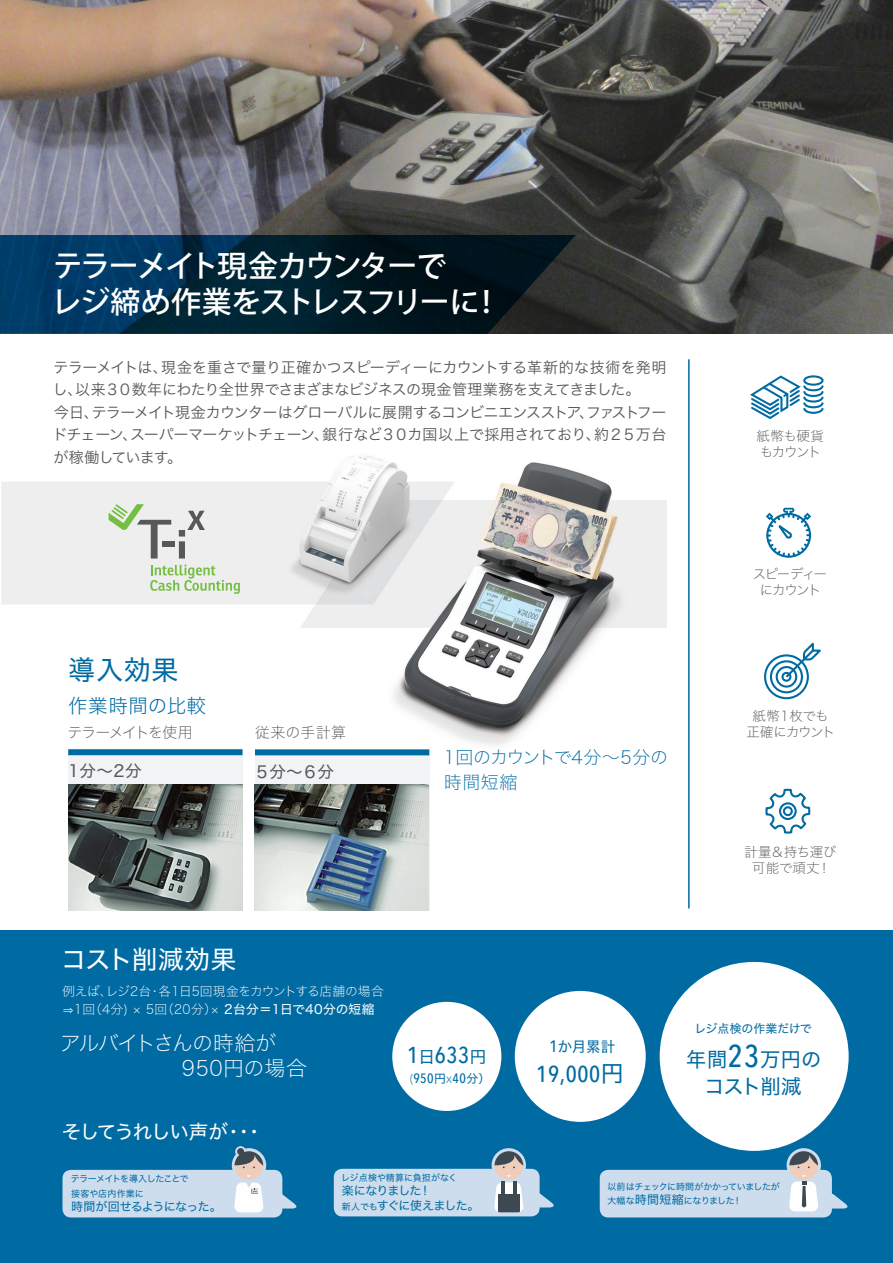
<style>
.page{position:relative;width:893px;height:1263px;background:#fff}
.page>*{position:absolute;margin:0;border:0;box-sizing:border-box;transform-origin:0 0}
.t1{font:500 30px "Koz Go Pro";letter-spacing:-.035em;color:#fff}
.t2{font:500 30px "Koz Go Pro";letter-spacing:-.06em;color:#fff}
.t3{font:27px "Hiragino Sans W4";color:#006ba3}
.t4{font:25.5px "Hiragino Sans W4";letter-spacing:-.01em;color:#fff}
.t5{font:500 22.95px "Avenir Next Condensed";letter-spacing:.03em;color:#006ba3}
.t6{font:21px/25.2px "Hiragino Sans W1";letter-spacing:-.015em;color:#fff}
.t7{font:20.25px/27.5px "Hiragino Sans W4";letter-spacing:-.01em;color:#006ba3;text-align:center}
.t8{font:19.5px "Hiragino Sans W4";letter-spacing:-.06em;color:#fff}
.t9{font:19.5px "Hiragino Sans W2";letter-spacing:.025em;color:#006ba3}
.t10{font:18px/25.2px "Hiragino Sans W1";letter-spacing:-.01em;color:#006ba3}
.t11{font:16.5px "Hiragino Sans W4";letter-spacing:-.01em;color:#57585a}
.t12{font:15px/22.5px "Hiragino Sans W3";letter-spacing:-.04em;color:#57585a}
.t13{font:15px "Hiragino Sans W1";letter-spacing:-.1em;color:#57585a}
.t14{font:15px "Hiragino Sans W1";letter-spacing:-.03em;color:#57585a}
.t15{font:14.55px "Hiragino Sans W4";color:#006ba3}
.t16{font:13.5px/16.2px "Hiragino Sans W1";letter-spacing:-.02em;color:#57585a;text-align:center}
.t17{font:13.5px/16.2px "Hiragino Sans W1";letter-spacing:-.015em;color:#57585a;text-align:center}
.t18{font:13.5px/16.2px "Hiragino Sans W1";letter-spacing:-.12em;color:#57585a;text-align:center}
.t19{font:500 13.5px "Avenir Next Condensed";color:#006ba3}
.t20{font:13.5px/16.2px "Hiragino Sans W1";letter-spacing:-.07em;color:#57585a}
.t21{font:12.75px "Hiragino Sans W1";letter-spacing:-.005em;color:#fff}
.t22{font:12px/14.4px "Hiragino Sans W4";letter-spacing:-.05em;color:#006ba3}
.t23{font:12px "Hiragino Sans W4";letter-spacing:-.01em;color:#006ba3}
.t24{font:9px/14.4px "Hiragino Sans W4";letter-spacing:-.05em;color:#006ba3}
.t25{font:9px/14.4px "Hiragino Sans W4";letter-spacing:-.03em;color:#006ba3}
.t26{font:9px "Hiragino Sans W4";color:#006ba3}
.s1{font-family:"Hiragino Sans W4"}
.s2{font-family:"Hiragino Sans W4";font-weight:400;font-size:16.65px}
.s3{font-family:"Hiragino Sans W1";font-weight:400;font-size:12px}
.s4{font-family:"Hiragino Sans W4";font-weight:400;font-size:12px}
.s5{font-family:"Avenir Next Condensed";font-weight:500;font-size:16.5px}
.s6{font-family:"Hiragino Sans W4";font-weight:400}
.s7{font-family:"Avenir Next Condensed";font-weight:500;font-size:31.5px}
.s8{font-size:9px}
.s9{font-size:12px}
</style>
<div class="page">
<img style="left:1px;top:456px;width:665px;height:340px">
<svg style="left:109px;top:504px;width:62px;height:54px"></svg>
<div style="left:163px;top:541px;width:12px;height:6px;background:#57585a"></div>
<svg style="left:179px;top:511px;width:26px;height:47px"></svg>
<svg style="left:150px;top:564px;width:90px;height:30px"></svg>
<div style="left:68px;top:750px;width:175px;height:160px;background:#f2f3f4"></div>
<div style="left:255px;top:749px;width:174px;height:162px;background:#f2f3f4"></div>
<img style="left:68px;top:785px;width:175px;height:125px">
<img style="left:255px;top:785px;width:173px;height:125px">
<div style="left:68px;top:749px;width:175px;height:6px;background:#006ba3"></div>
<div style="left:255px;top:749px;width:174px;height:6px;background:#006ba3"></div>
<img style="left:0;top:0;width:893px;height:334px">
<svg style="left:0;top:235px;width:576px;height:99px"></svg>
<svg style="left:750px;top:375px;width:74px;height:44px"></svg>
<div style="left:783px;top:508px;width:11px;height:5px;border:2px solid #006ba3"></div>
<svg style="left:766px;top:511px;width:45px;height:47px"></svg>
<div style="left:781px;top:672px;width:10px;height:10px;border:2px solid #006ba3;border-radius:50%"></div>
<div style="left:776px;top:666px;width:21px;height:22px;border:2px solid #006ba3;border-radius:50%"></div>
<div style="left:770px;top:660px;width:33px;height:33px;border:2px solid #006ba3;border-radius:50%"></div>
<div style="left:764px;top:654px;width:45px;height:45px;border:2px solid #006ba3;border-radius:50%"></div>
<svg style="left:783px;top:643px;width:38px;height:37px"></svg>
<svg style="left:765px;top:789px;width:45px;height:45px"></svg>
<div style="left:0;top:931px;width:893px;height:332px;background:#006ba3"></div>
<div style="left:63px;top:1170px;width:219px;height:47px;background:#cedded;border-radius:9px"></div>
<svg style="left:282px;top:1191px;width:15px;height:17px"></svg>
<div style="left:334px;top:1169px;width:206px;height:47px;background:#cedded;border-radius:9px"></div>
<svg style="left:539px;top:1190px;width:15px;height:17px"></svg>
<div style="left:600px;top:1170px;width:232px;height:47px;background:#cedded;border-radius:9px"></div>
<svg style="left:831px;top:1191px;width:17px;height:17px"></svg>
<div style="left:392px;top:1002px;width:109px;height:109px;background:#fff;border-radius:50%"></div>
<div style="left:515px;top:991px;width:131px;height:131px;background:#fff;border-radius:50%"></div>
<div style="left:660px;top:962px;width:189px;height:189px;background:#fff;border-radius:50%"></div>
<svg style="left:232px;top:1148px;width:34px;height:34px"></svg>
<svg style="left:492px;top:1148px;width:34px;height:34px"></svg>
<div style="left:787px;top:1148px;width:34px;height:34px;background:#cedded;border-radius:50%"></div>
<svg style="left:235px;top:1146px;width:11px;height:11px"></svg>
<div style="left:235px;top:1151px;width:28px;height:29px;background:#f0cdba;border-radius:50%"></div>
<svg style="left:235px;top:1151px;width:28px;height:17px"></svg>
<div style="left:237px;top:1148px;width:7px;height:7px;background:#3d4952;border-radius:50%"></div>
<svg style="left:234px;top:1175px;width:29px;height:37px"></svg>
<div style="left:495px;top:1151px;width:28px;height:29px;background:#f0cdba;border-radius:50%"></div>
<svg style="left:495px;top:1151px;width:28px;height:17px"></svg>
<svg style="left:494px;top:1175px;width:29px;height:37px"></svg>
<div style="left:498px;top:1194px;width:22px;height:18px;background:#3d4952"></div>
<hr style="left:501px;top:1182px;width:3px;height:27px;background:#3d4952">
<hr style="left:514px;top:1182px;width:3px;height:27px;background:#3d4952">
<div style="left:789px;top:1151px;width:29px;height:29px;background:#f0cdba;border-radius:50%"></div>
<svg style="left:789px;top:1151px;width:29px;height:17px"></svg>
<svg style="left:789px;top:1175px;width:29px;height:36px"></svg>
<hr style="left:688px;top:359px;width:2px;height:549px;background:#006ba3">
<p class="t2" style="left:53px;top:247px;width:395px">テラーメイト現金カウンターで</p>
<p class="t1" style="left:51px;top:283px;width:452px">レジ締め作業をストレスフリーに！</p>
<p class="t12" style="left:53px;top:355px;width:615px">テラーメイトは、現金を重さで量り正確かつスピーディーにカウントする革新的な技術を発明し、以来３０数年にわたり全世界でさまざまなビジネスの現金管理業務を支えてきました。</p>
<p class="t12" style="left:52px;top:400px;width:616px;text-align:justify">今日、テラーメイト現金カウンターはグローバルに展開するコンビニエンスストア、ファストフードチェーン、スーパーマーケットチェーン、銀行など３０カ国以上で採用されており、約２５万台が稼働しています。</p>
<p class="t20" style="left:756px;top:427px;width:69px">紙幣も硬貨もカウント</p>
<p class="t3" style="left:68px;top:646px;width:112px">導入効果</p>
<p class="t9" style="left:68px;top:688px;width:139px">作業時間の比較</p>
<p class="t13" style="left:68px;top:719px;width:127px">テラーメイトを使用</p>
<p class="t14" style="left:255px;top:719px;width:93px">従来の手計算</p>
<p class="t11" style="left:254px;top:756px;width:82px">５分～６分</p>
<p class="t11" style="left:68px;top:756px;width:75px">1分～2分</p>
<p class="t10" style="left:444px;top:743px;width:226px">1回のカウントで4分～5分の時間短縮</p>
<p class="t18" style="left:753px;top:565px;width:76px">スピーディーにカウント</p>
<p class="t16" style="left:746px;top:706px;width:90px">紙幣1枚でも正確にカウント</p>
<p class="t17" style="left:744px;top:842px;width:94px">計量＆持ち運び可能で頑丈！</p>
<p class="t4" style="left:61px;top:936px;width:177px">コスト削減効果</p>
<p class="t21" style="left:63px;top:980px;width:323px">例えば、レジ2台・各1日5回現金をカウントする店舗の場合</p>
<p class="t21" style="left:63px;top:998px;width:313px">⇒1回（4分) × 5回（20分）× <span class="s1">2台分＝1日で40分の短縮</span></p>
<p class="t6" style="left:182px;top:1029px;width:127px;text-indent:-122px">アルバイトさんの時給が<br>950円の場合</p>
<p class="t5" style="left:407px;top:1041px;width:81px">1<span class="s2">日</span>633<span class="s2">円</span></p>
<p class="t19" style="left:409px;top:1070px;width:83px"><span class="s3">(</span>950<span class="s4">円</span><span class="s3">x</span>40<span class="s4">分）</span></p>
<p class="t15" style="left:550px;top:1034px;width:67px"><span class="s5">1</span>か月累計</p>
<p class="t5" style="left:536px;top:1059px;width:89px">19,000<span class="s6">円</span></p>
<p class="t23" style="left:695px;top:1017px;width:119px">レジ点検の作業だけで</p>
<p class="t7" style="left:686px;top:1044px;width:137px">年間<span class="s7">23</span>万円のコスト削減</p>
<p class="t8" style="left:62px;top:1114px;width:203px">そしてうれしい声が・・・</p>
<p class="t25" style="left:71px;top:1171px;width:119px">テラーメイトを導入したことで接客や店内作業に</p>
<p class="t22" style="left:71px;top:1198px;width:152px">時間が回せるようになった。</p>
<p class="t26" style="left:341px;top:1169px;width:117px">レジ点検や精算に負担がなく</p>
<p class="t22" style="left:342px;top:1183px;width:139px">楽になりました！<br><span class="s8">新人でも</span>すぐに使えました。</p>
<p class="t24" style="left:607px;top:1179px;width:174px">以前はチェックに時間がかかっていましたが大幅な<span class="s9">時間短縮</span>になりました！</p>
</div>
